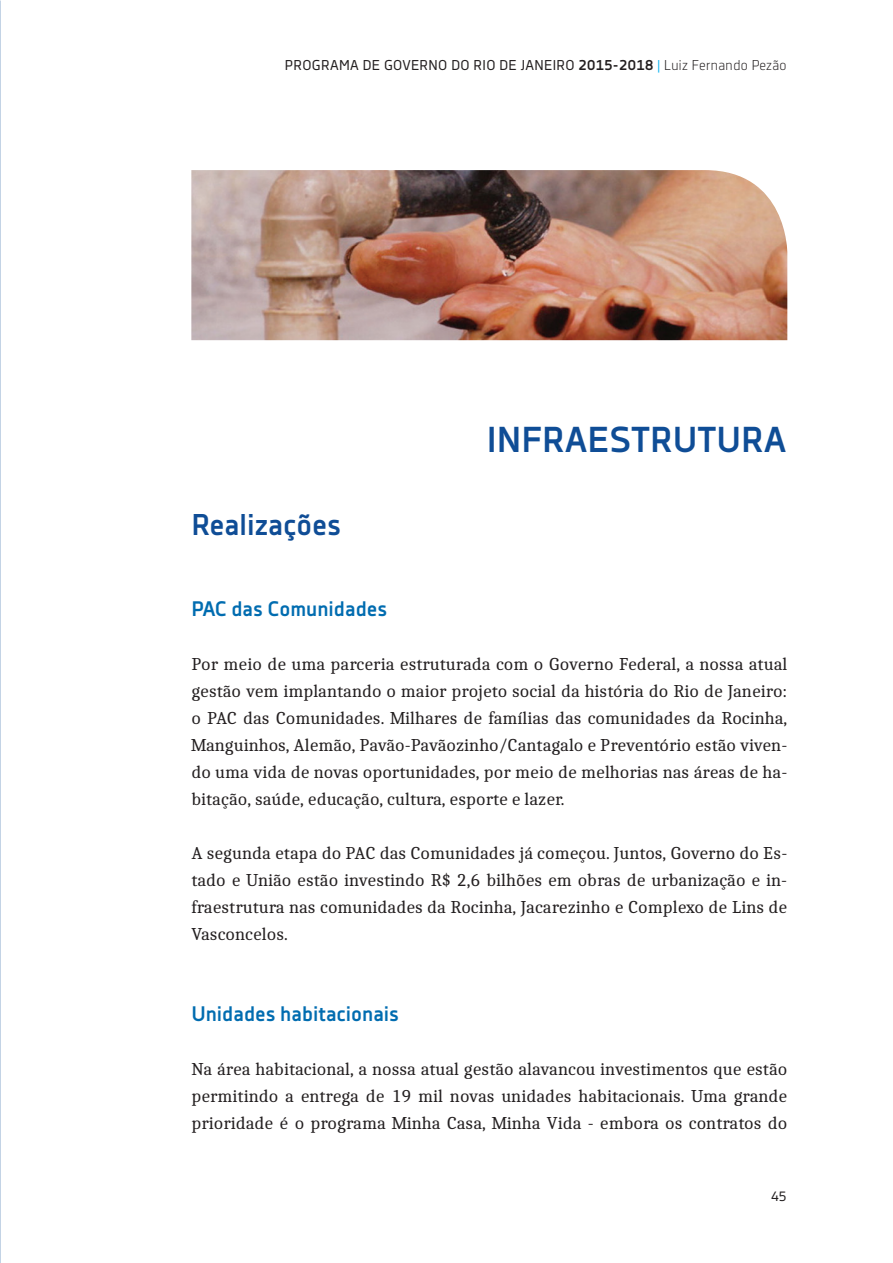
<style>
.page{position:relative;width:893px;height:1263px;background:#fff}
.page>*{position:absolute;margin:0;border:0;box-sizing:border-box;transform-origin:0 0}
.t1{font:700 36px "Decima Nova Pro";color:#0f4d96}
.t2{font:700 30px "Decima Nova Pro";color:#0f4d96}
.t3{font:700 21px "Decima Nova Pro";color:#006cb0}
.t4{font:18px/27px "Caladea";color:#231f20;text-align:justify}
.t5{font:14.25px "Decima Nova Pro";letter-spacing:.025em;color:#231f20}
.t6{font:13.5px "Decima Nova Pro";color:#231f20}
.s1{font-weight:700}
.s2{color:#00aeef}
.s3{font-family:"Decima Nova Pro Lt"}
</style>
<div class="page">
<img style="left:191px;top:170px;width:596px;height:170px">
<p class="t5" style="left:285px;top:57px;width:503px">PROGRAMA DE GOVERNO DO RIO DE JANEIRO <span class="s1">2015-2018</span> <span class="s2">|</span> <span class="s3">Luiz Fernando Pezão</span></p>
<h2 class="t2" style="left:191px;top:507px;width:151px">Realizações</h2>
<p class="t3" style="left:191px;top:597px;width:197px">PAC das Comunidades</p>
<h1 class="t1" style="left:487px;top:419px;width:208px">I NFRAESTRUTU</h1>
<h1 class="t1" style="left:741px;top:419px;width:47px">RA</h1>
<p class="t4" style="left:191px;top:650px;width:597px">Por meio de uma parceria estruturada com o Governo Federal, a nossa atual gestão vem implantando o maior projeto social da história do Rio de Janeiro: o PAC das Comunidades. Milhares de famílias das comunidades da Rocinha, Manguinhos, Alemão, Pavão-Pavãozinho/Cantagalo e Preventório estão viven&shy;do uma vida de novas oportunidades, por meio de melhorias nas áreas de ha&shy;bitação, saúde, educação, cultura, esporte e lazer.</p>
<p class="t4" style="left:191px;top:839px;width:597px">A segunda etapa do PAC das Comunidades já começou. Juntos, Governo do Es&shy;tado e União estão investindo R$ 2,6 bilhões em obras de urbanização e in&shy;fraestrutura nas comunidades da Rocinha, Jacarezinho e Complexo de Lins de Vasconcelos.</p>
<p class="t3" style="left:191px;top:1002px;width:209px">Unidades habitacionais</p>
<p class="t4" style="left:191px;top:1055px;width:597px">Na área habitacional, a nossa atual gestão alavancou investimentos que estão permitindo a entrega de 19 mil novas unidades habitacionais. Uma grande prioridade é o programa Minha Casa, Minha Vida - embora os contratos do</p>
<p class="t6" style="left:771px;top:1188px;width:17px">45</p>
</div>
